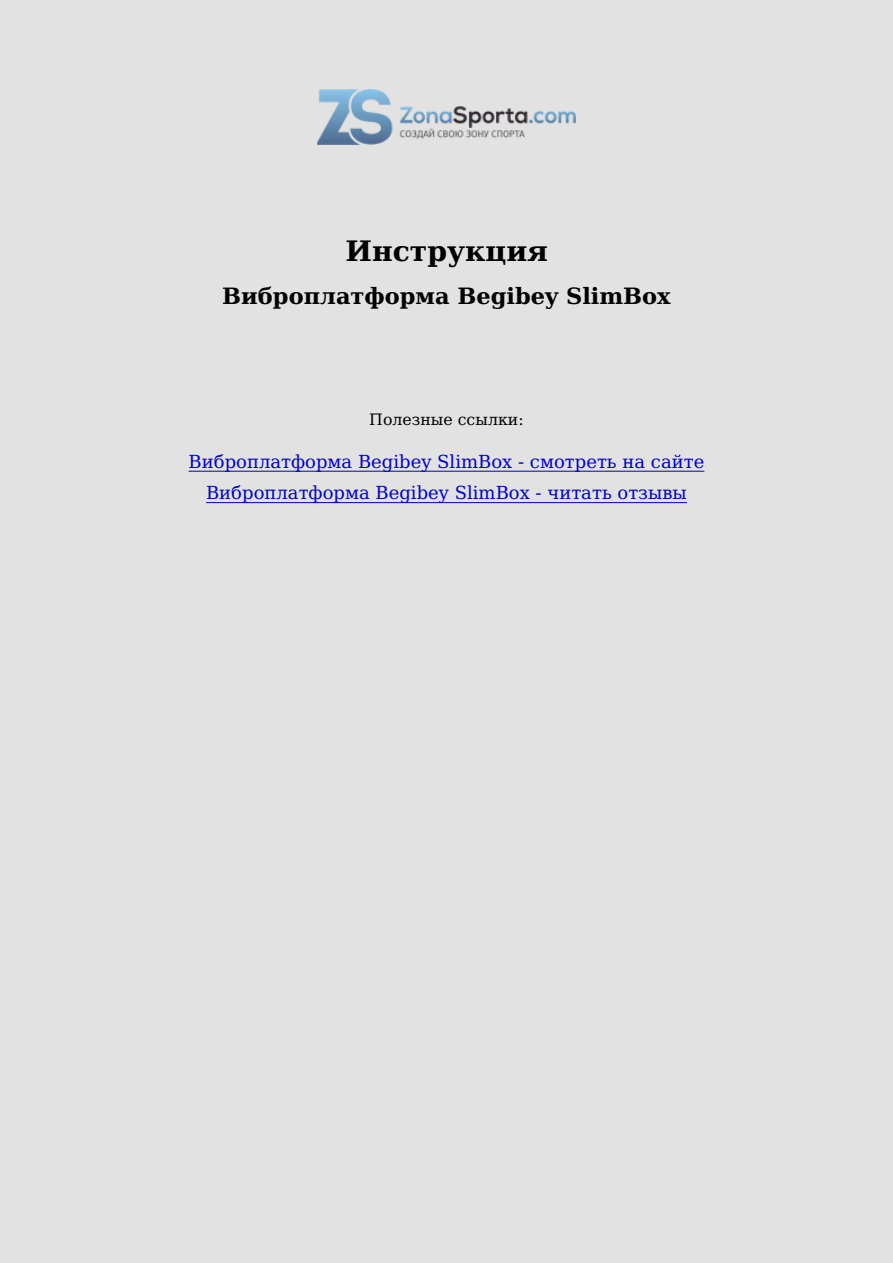
<style>
.page{position:relative;width:893px;height:1263px;background:#e2e2e2}
.page>*{position:absolute;margin:0;border:0;box-sizing:border-box;transform-origin:0 0}
.t1{font:700 28.2px "DejaVu Serif";color:#000}
.t2{font:700 22.5px "DejaVu Serif";color:#000}
.t3{font:18px/31.3px "DejaVu Serif";color:#00c;text-align:center}
.t4{font:15.75px "DejaVu Serif";color:#000}
</style>
<div class="page">
<img style="left:317px;top:89px;width:259px;height:55px">
<hr style="left:189px;top:471px;width:515px;height:1px;background:#00c">
<hr style="left:206px;top:502px;width:481px;height:1px;background:#00c">
<h1 class="t1" style="left:345px;top:229px;width:204px">Инструкция</h1>
<p class="t2" style="left:222px;top:278px;width:450px">Виброплатформа Begibey SlimBox</p>
<p class="t4" style="left:369px;top:407px;width:156px">Полезные ссылки:</p>
<p class="t3" style="left:189px;top:445px;width:517px">Виброплатформа Begibey SlimBox - смотреть на сайте<br>Виброплатформа Begibey SlimBox - читать отзывы</p>
</div>
